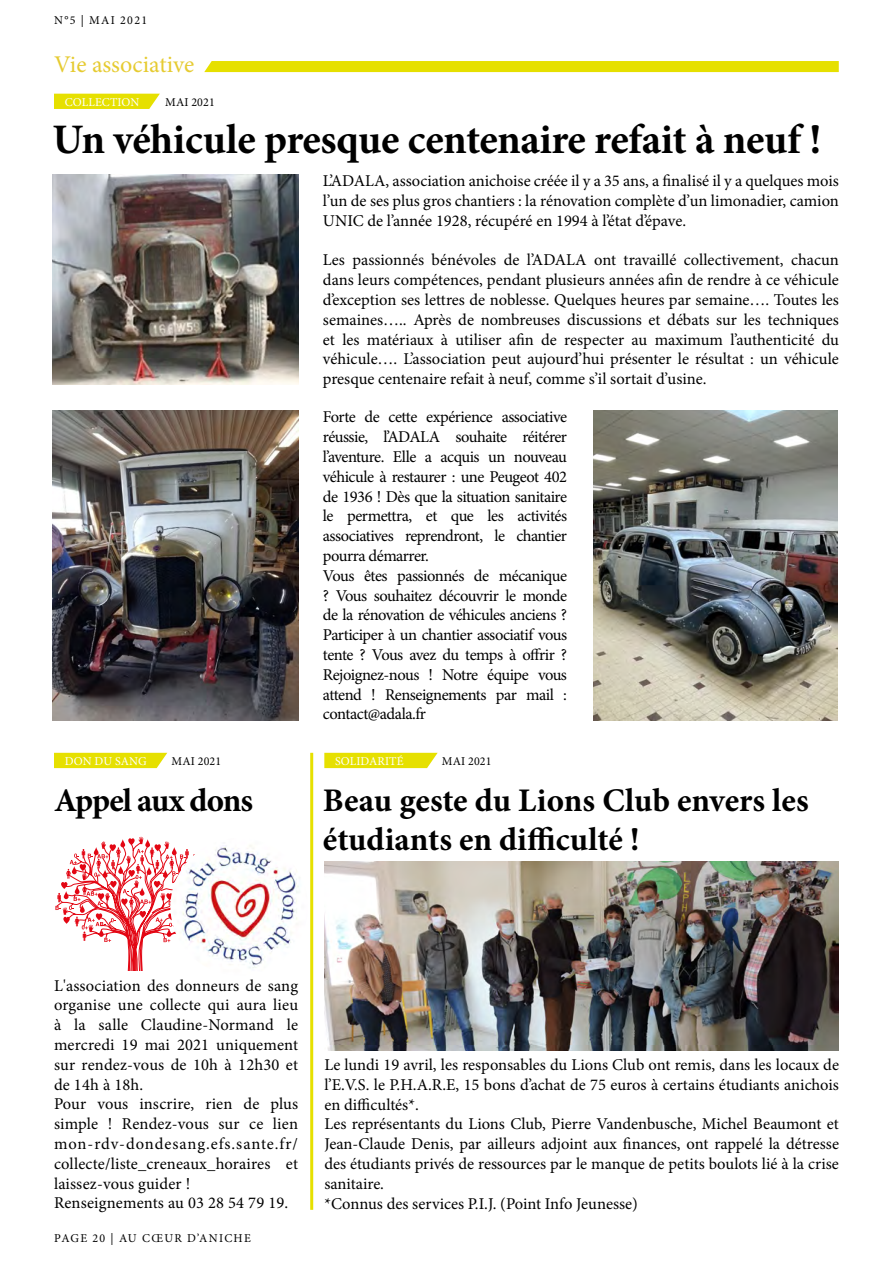
<style>
.page{position:relative;width:893px;height:1263px;background:#fff}
.page>*{position:absolute;margin:0;border:0;box-sizing:border-box;transform-origin:0 0}
.t1{font:700 42px "Minion Pro";letter-spacing:-.015em;color:#000}
.t2{font:700 33px/39.6px "Minion Pro";letter-spacing:-.005em;color:#000}
.t3{font:700 33px "Minion Pro";letter-spacing:-.035em;color:#000}
.t4{font:24px "Minion Pro";color:#e6cb31}
.t5{font:16.5px/19.8px "Minion Pro";letter-spacing:-.01em;color:#000;text-align:justify}
.t6{font:16.5px/19.8px "Minion Pro";letter-spacing:-.03em;color:#000}
.t7{font:16.5px/19.8px "Minion Pro";letter-spacing:.01em;color:#000}
.t8{font:12px "Minion Pro";letter-spacing:.05em;color:#000}
.t9{font:12px "Minion Pro";letter-spacing:.01em;color:#fff}
.t10{font:12px "Minion Pro";letter-spacing:.11em;color:#000}
</style>
<div class="page">
<img style="left:53px;top:174px;width:245px;height:211px">
<img style="left:53px;top:410px;width:245px;height:310px">
<img style="left:594px;top:410px;width:243px;height:310px">
<div style="left:54px;top:753px;width:113px;height:15px;background:#e6e000"></div>
<svg style="left:55px;top:837px;width:134px;height:134px"></svg>
<img style="left:170px;top:838px;width:138px;height:137px;border-radius:68px">
<div style="left:54px;top:94px;width:106px;height:15px;background:#e6e000"></div>
<div style="left:204px;top:61px;width:635px;height:11px;background:#e6e000"></div>
<div style="left:324px;top:753px;width:114px;height:15px;background:#e6e000"></div>
<hr style="left:310px;top:753px;width:3px;height:457px;background:#e6e000">
<img style="left:324px;top:862px;width:515px;height:189px">
<p class="t8" style="left:54px;top:12px;width:94px">N°5 | MAI 2021</p>
<h3 class="t4" style="left:54px;top:48px;width:141px">Vie associative</h3>
<p class="t8" style="left:165px;top:94px;width:51px">MAI 2021</p>
<p class="t9" style="left:65px;top:94px;width:76px">COLLECTION</p>
<h1 class="t1" style="left:53px;top:110px;width:770px">Un véhicule presque centenaire refait à neuf !</h1>
<p class="t5" style="left:323px;top:171px;width:517px">L’ADALA, association anichoise créée il y a 35 ans, a finalisé il y a quelques mois l’un de ses plus gros chantiers : la rénovation complète d’un limonadier, camion UNIC de l’année 1928, récupéré en 1994 à l’état d’épave.</p>
<p class="t5" style="left:323px;top:250px;width:518px">Les passionnés bénévoles de l’ADALA ont travaillé collectivement, chacun dans leurs compétences, pendant plusieurs années afin de rendre à ce véhicule d’exception ses lettres de noblesse. Quelques heures par semaine…. Toutes les semaines….. Après de nombreuses discussions et débats sur les techniques et les matériaux à utiliser afin de respecter au maximum l’authenticité du véhicule…. L’association peut aujourd’hui présenter le résultat : un véhicule presque centenaire refait à neuf, comme s’il sortait d’usine.</p>
<p class="t6" style="left:323px;top:407px;width:246px">Forte de cette expérience associative réussie, l’ADALA souhaite réitérer l’aventure. Elle a acquis un nouveau véhicule à restaurer : une Peugeot 402 de 1936 ! Dès que la situation sanitaire le permettra, et que les activités associatives reprendront, le chantier pourra démarrer.<br>Vous êtes passionnés de mécanique ? Vous souhaitez découvrir le monde de la rénovation de véhicules anciens ?<br>Participer à un chantier associatif vous tente ? Vous avez du temps à offrir ?<br>Rejoignez-nous ! Notre équipe vous attend ! Renseignements par mail : contact@adala.fr</p>
<p class="t9" style="left:65px;top:753px;width:84px">DON DU SANG</p>
<p class="t8" style="left:172px;top:753px;width:51px">MAI 2021</p>
<h2 class="t3" style="left:54px;top:777px;width:201px">Appel aux dons</h2>
<p class="t9" style="left:335px;top:753px;width:70px">SOLIDARITÉ</p>
<p class="t8" style="left:442px;top:753px;width:51px">MAI 2021</p>
<h2 class="t2" style="left:323px;top:780px;width:487px">Beau geste du Lions Club envers les étudiants en difficulté !</h2>
<p class="t7" style="left:54px;top:975px;width:246px">L'association des donneurs de sang organise une collecte qui aura lieu à la salle Claudine-Normand le mercredi 19 mai 2021 uniquement sur rendez-vous de 10h à 12h30 et de 14h à 18h.<br>Pour vous inscrire, rien de plus simple ! Rendez-vous sur ce lien mon-rdv-dondesang.efs.sante.fr/ collecte/liste_creneaux_horaires et laissez-vous guider !<br>Renseignements au 03 28 54 79 19.</p>
<p class="t10" style="left:54px;top:1230px;width:198px">PAGE 20 | AU CŒUR D’ANICHE</p>
<p class="t5" style="left:324px;top:1055px;width:516px;text-align:left">Le lundi 19 avril, les responsables du Lions Club ont remis, dans les locaux de l’E.V.S. le P.H.A.R.E, 15 bons d’achat de 75 euros à certains étudiants anichois en difficultés*.<br>Les représentants du Lions Club, Pierre Vandenbusche, Michel Beaumont et Jean-Claude Denis, par ailleurs adjoint aux finances, ont rappelé la détresse des étudiants privés de ressources par le manque de petits boulots lié à la crise sanitaire.<br>*Connus des services P.I.J. (Point Info Jeunesse)</p>
</div>
